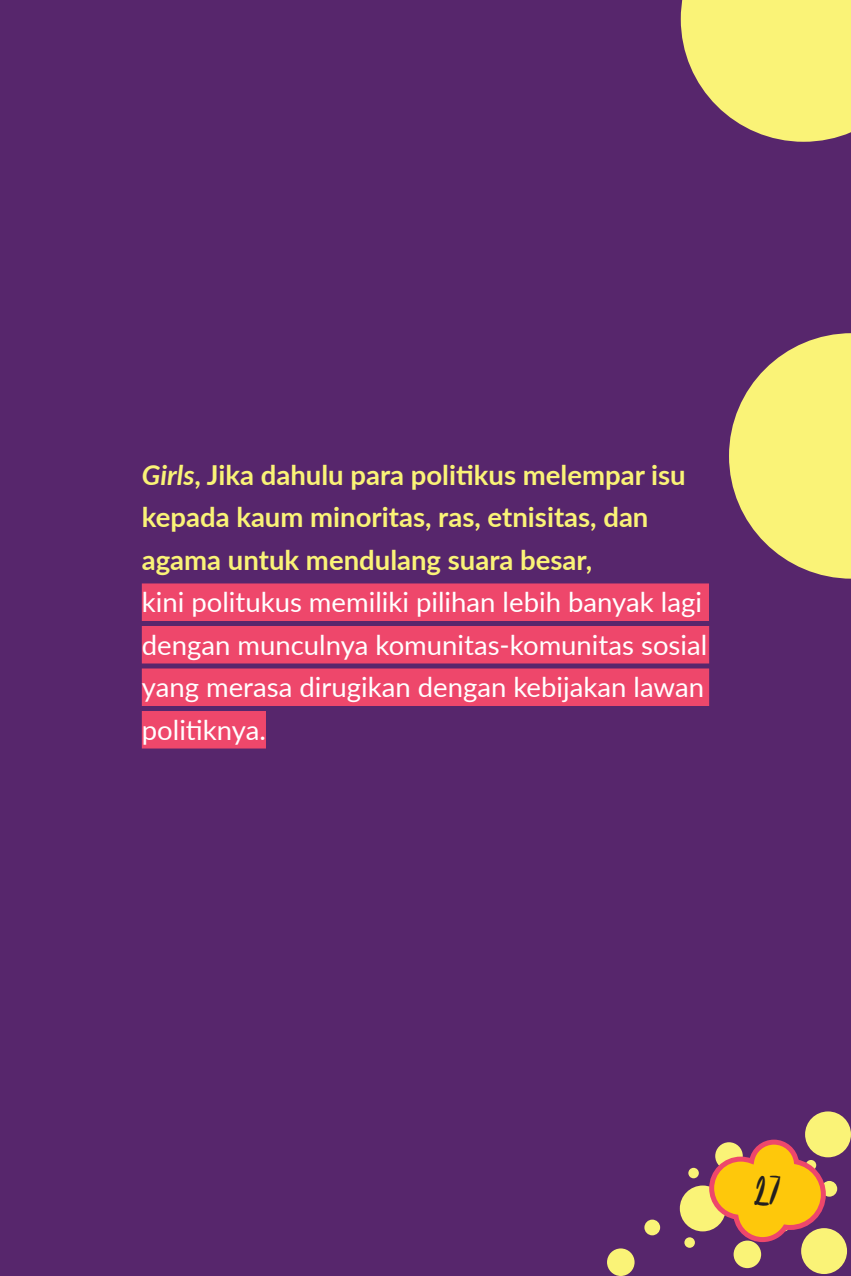
<style>
.page{position:relative;width:851px;height:1276px;background:#fff}
.page>*{position:absolute;margin:0;border:0;box-sizing:border-box;transform-origin:0 0}
.t1{font:30px "Beautyandthe Beast";color:#231f20}
.t2{font:27.5px/42.5px "Lato";color:#fff}
.t3{font:700 27.5px/42.5px "Lato";color:#faf377}
.s1{font-style:italic}
</style>
<div class="page">
<div style="left:0;top:0;width:850px;height:1276px;background:#57266c"></div>
<div style="left:801px;top:1228px;width:45px;height:46px;background:#faf377;border-radius:50%"></div>
<div style="left:679px;top:1185px;width:46px;height:46px;background:#faf377;border-radius:50%"></div>
<div style="left:805px;top:1111px;width:45px;height:46px;background:#faf377;border-radius:50%"></div>
<div style="left:607px;top:1248px;width:27px;height:28px;background:#faf377;border-radius:50%"></div>
<div style="left:733px;top:1240px;width:28px;height:28px;background:#faf377;border-radius:50%"></div>
<div style="left:821px;top:1181px;width:16px;height:15px;background:#faf377;border-radius:50%"></div>
<div style="left:644px;top:1219px;width:16px;height:16px;background:#faf377;border-radius:50%"></div>
<div style="left:684px;top:1237px;width:10px;height:10px;background:#faf377;border-radius:50%"></div>
<div style="left:688px;top:1167px;width:10px;height:11px;background:#faf377;border-radius:50%"></div>
<svg style="left:680px;top:0;width:170px;height:142px;background:#e1d475"></svg>
<svg style="left:729px;top:333px;width:121px;height:246px"></svg>
<svg style="left:706px;top:1137px;width:122px;height:107px"></svg>
<div style="left:142px;top:583px;width:567px;height:38px;background:#ee476b"></div>
<div style="left:142px;top:626px;width:567px;height:37px;background:#ee476b"></div>
<div style="left:142px;top:668px;width:567px;height:38px;background:#ee476b"></div>
<div style="left:142px;top:711px;width:124px;height:37px;background:#ee476b"></div>
<p class="t3" style="left:142px;top:452px;width:545px"><span class="s1">Girls</span>, Jika dahulu para politikus melempar isu kepada kaum minoritas, ras, etnisitas, dan agama untuk mendulang suara besar,</p>
<p class="t2" style="left:142px;top:580px;width:567px">kini politukus memiliki pilihan lebih banyak lagi dengan munculnya komunitas-komunitas sosial yang merasa dirugikan dengan kebijakan lawan politiknya.</p>
<p class="t1" style="left:754px;top:1169px;width:28px">27</p>
</div>
